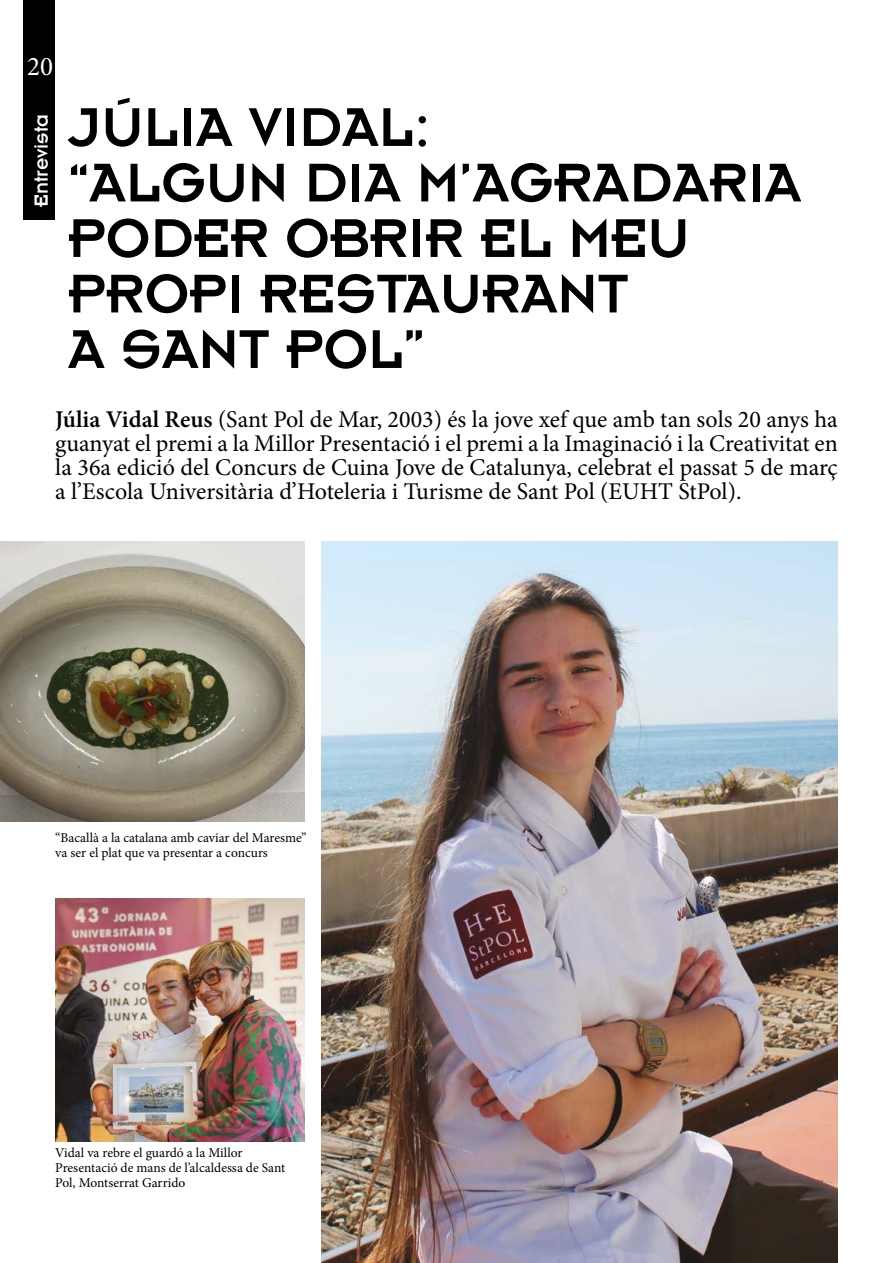
<style>
.page{position:relative;width:893px;height:1263px;background:#fff}
.page>*{position:absolute;margin:0;border:0;box-sizing:border-box;transform-origin:0 0}
._1_TITOL{font:60px/55.5px "Insignia A";color:#000}
.t1{font:27px "Minion Pro";color:#fff}
.INTRO_ENTREVISTA{font:24px/24px "Minion Pro";color:#000;text-align:justify}
.t2{font:21px "Insignia A";color:#fff}
.PEU_FOTO_ESQ{font:13.5px/15px "Minion Pro";color:#000}
.s1{font-weight:600}
</style>
<div class="page">
<div style="left:24px;top:0;width:31px;height:220px;background:#000"></div>
<img style="left:322px;top:542px;width:516px;height:721px">
<img style="left:55px;top:898px;width:250px;height:244px">
<img style="left:0;top:542px;width:305px;height:280px">
<p class="t1" style="left:27px;top:48px;width:27px">20</p>
<p class="t2" style="left:30px;top:207px;width:94px;rotate:-90deg">Entrevista</p>
<p class="_1_TITOL" style="left:68px;top:99px;width:735px">JÚLIA VIDAL:<br>“ALGUN DIA M’AGRADARIA<br>PODER OBRIR EL MEU<br>PROPI RESTAURANT<br>A SANT POL”</p>
<p class="INTRO_ENTREVISTA" style="left:55px;top:408px;width:784px"><span class="s1">Júlia Vidal Reus</span> (Sant Pol de Mar, 2003) és la jove xef que amb tan sols 20 anys ha guanyat el premi a la Millor Presentació i el premi a la Imaginació i la Creativitat en la 36a edició del Concurs de Cuina Jove de Catalunya, celebrat el passat 5 de març a l’Escola Universitària d’Hoteleria i Turisme de Sant Pol (EUHT StPol).</p>
<p class="PEU_FOTO_ESQ" style="left:55px;top:830px;width:253px">“Bacallà a la catalana amb caviar del Maresme” va ser el plat que va presentar a concurs</p>
<p class="PEU_FOTO_ESQ" style="left:55px;top:1145px;width:232px">Vidal va rebre el guardó a la Millor<br>Presentació de mans de l’alcaldessa de Sant<br>Pol, Montserrat Garrido</p>
</div>
